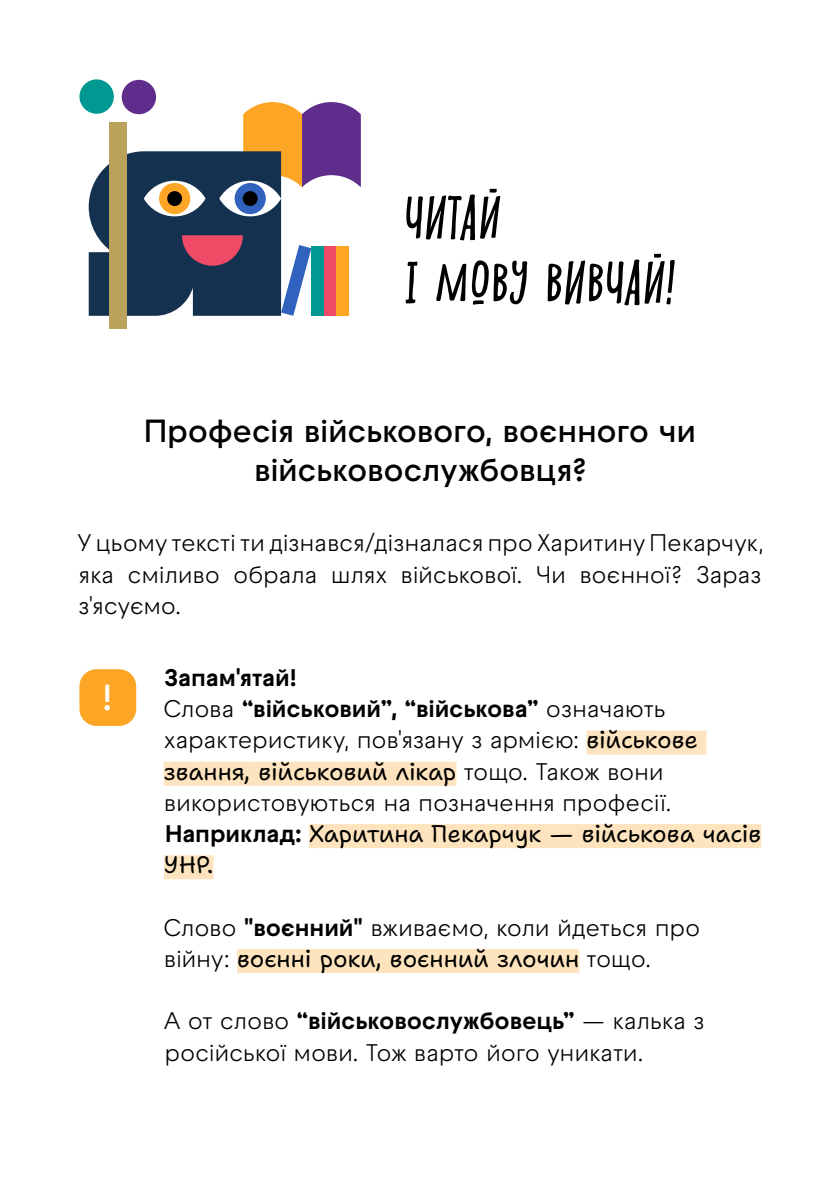
<style>
.page{position:relative;width:840px;height:1191px;background:#fff}
.page>*{position:absolute;margin:0;border:0;box-sizing:border-box;transform-origin:0 0}
.t1{font:italic 52px/65px "Shnobel";letter-spacing:-.02em;color:#000}
.t2{font:600 36px "Raptor V3 Premium";color:#fff}
.t3{font:600 32px/38.4px "Raptor V3 Premium";letter-spacing:-.01em;color:#000;text-align:center}
.t4{font:24px/31.2px "Raptor V3 Premium";letter-spacing:-.015em;color:#000}
.t5{font:24px/31.2px "Shantell Sans";letter-spacing:-.005em;color:#000}
.s1{font-weight:700}
.s2{font-family:"Shantell Sans"}
.s3{font-family:"Raptor V3 Premium"}
.s4{font-family:"Raptor V3 Premium";font-weight:700}
</style>
<div class="page">
<div style="left:586px;top:730px;width:120px;height:24px;background:#fee4be"></div>
<div style="left:164px;top:761px;width:292px;height:24px;background:#fee4be"></div>
<div style="left:309px;top:824px;width:451px;height:24px;background:#fee4be"></div>
<div style="left:164px;top:855px;width:49px;height:24px;background:#fee4be"></div>
<div style="left:237px;top:949px;width:342px;height:24px;background:#fee4be"></div>
<div style="left:79px;top:669px;width:57px;height:57px;background:#fda625;border-radius:17px"></div>
<div style="left:109px;top:122px;width:17px;height:207px;background:#baa25d"></div>
<div style="left:79px;top:79px;width:35px;height:35px;background:#009891;border-radius:50%"></div>
<div style="left:122px;top:80px;width:34px;height:34px;background:#5f2d8c;border-radius:50%"></div>
<svg style="left:89px;top:102px;width:271px;height:214px"></svg>
<div style="left:336px;top:246px;width:13px;height:70px;background:#fda625"></div>
<h1 class="t1" style="left:403px;top:185px;width:272px">ЧИТАЙ<br>І МОВУ ВИВЧАЙ!</h1>
<h3 class="t3" style="left:144px;top:410px;width:553px">Професія військового, воєнного чи військовослужбовця?</h3>
<p class="t4" style="left:77px;top:527px;width:687px;text-align:justify">У цьому тексті ти дізнався/дізналася про Харитину Пекарчук, яка сміливо обрала шлях військової. Чи воєнної? Зараз з'ясуємо.</p>
<h2 class="t2" style="left:102px;top:671px;width:13px">!</h2>
<p class="t4" style="left:163px;top:662px;width:536px"><span class="s1">Запам'ятай!<br></span>Слова <span class="s1">“військовий”, “військова”</span> означають характеристику, пов'язану з армією: <span class="s2">військове</span></p>
<p class="t5" style="left:164px;top:755px;width:501px">звання, військовий лікар <span class="s3">тощо. Також вони</span></p>
<p class="t4" style="left:164px;top:787px;width:509px">використовуються на позначення професії.</p>
<p class="t5" style="left:164px;top:818px;width:598px"><span class="s4">Наприклад:</span> Харитина Пекарчук — військова часів<br>УНР.</p>
<p class="t4" style="left:163px;top:911px;width:538px">Слово <span class="s1">"воєнний"</span> вживаємо, коли йдеться про</p>
<p class="t5" style="left:164px;top:943px;width:488px"><span class="s3">війну:</span> воєнні роки, воєнний злочин <span class="s3">тощо.</span></p>
<p class="t4" style="left:163px;top:1005px;width:542px">А от слово <span class="s1">“військовослужбовець”</span> — калька з російської мови. Тож варто його уникати.</p>
</div>
